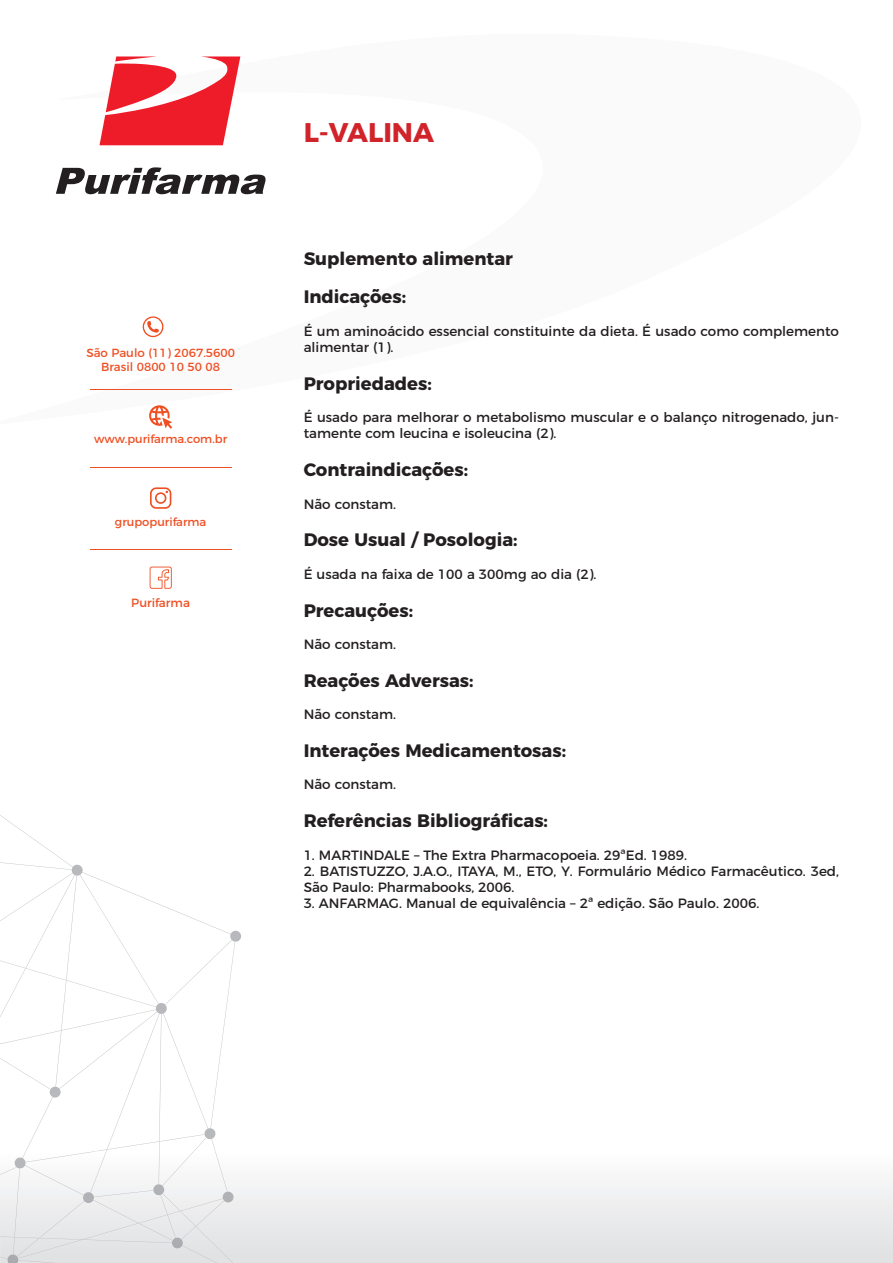
<style>
.page{position:relative;width:893px;height:1263px;background:#fff}
.page>*{position:absolute;margin:0;border:0;box-sizing:border-box;transform-origin:0 0}
.t1{font:700 27px "Montserrat";color:#d1232a}
.t2{font:700 18px/37.8px "Montserrat";color:#231f20}
.t3{font:13.5px/16.2px "Montserrat";color:#231f20}
.t4{font:12px "Montserrat";color:#ef4f23}
.t5{font:11.85px/14.4px "Montserrat";color:#ef4f23;text-align:center}
.t6{font:11.55px "Montserrat";color:#ef4f23}
</style>
<div class="page">
<img style="left:18px;top:1198px;width:144px;height:60px">
<div style="left:93px;top:1200px;width:69px;height:41px;background:#e9eaeb"></div>
<div style="left:25px;top:1168px;width:59px;height:27px;background:#f4f5f5"></div>
<img style="left:90px;top:1168px;width:16px;height:24px">
<img style="left:215px;top:1168px;width:13px;height:24px">
<img style="left:162px;top:1168px;width:32px;height:18px">
<img style="left:160px;top:1195px;width:2px;height:43px">
<img style="left:162px;top:1193px;width:71px;height:70px">
<img style="left:159px;top:1168px;width:1px;height:16px">
<img style="left:13px;top:1175px;width:7px;height:79px">
<img style="left:0;top:1168px;width:26px;height:7px">
<svg style="left:83px;top:1192px;width:11px;height:11px"></svg>
<svg style="left:223px;top:1191px;width:11px;height:11px"></svg>
<svg style="left:0;top:1254px;width:18px;height:9px"></svg>
<svg style="left:0;top:815px;width:241px;height:353px"></svg>
<svg style="left:153px;top:1184px;width:11px;height:11px"></svg>
<svg style="left:172px;top:1237px;width:11px;height:11px"></svg>
<svg style="left:150px;top:487px;width:21px;height:22px"></svg>
<svg style="left:150px;top:567px;width:22px;height:22px"></svg>
<hr style="left:90px;top:389px;width:141px;height:1px;background:#ef4f23">
<hr style="left:90px;top:467px;width:141px;height:1px;background:#ef4f23">
<hr style="left:90px;top:549px;width:141px;height:1px;background:#ef4f23">
<svg style="left:100px;top:56px;width:140px;height:89px"></svg>
<svg style="left:56px;top:167px;width:210px;height:27px"></svg>
<svg style="left:143px;top:316px;width:20px;height:21px"></svg>
<svg style="left:149px;top:405px;width:23px;height:24px"></svg>
<p class="t5" style="left:86px;top:344px;width:150px">São Paulo (11) 2067.5600<br>Brasil 0800 10 50 08</p>
<p class="t6" style="left:94px;top:430px;width:135px">www.purifarma.com.br</p>
<p class="t6" style="left:115px;top:513px;width:93px">grupopurifarma</p>
<p class="t4" style="left:131px;top:593px;width:60px">Purifarma</p>
<h1 class="t1" style="left:304px;top:110px;width:132px">L-VALINA</h1>
<h2 class="t2" style="left:304px;top:239px;width:211px">Suplemento alimentar<br>Indicações:</h2>
<p class="t3" style="left:304px;top:322px;width:537px">É um aminoácido essencial constituinte da dieta. É usado como complemento alimentar (1).</p>
<h2 class="t2" style="left:304px;top:363px;width:130px">Propriedades:</h2>
<p class="t3" style="left:304px;top:408px;width:537px">É usado para melhorar o metabolismo muscular e o balanço nitrogenado, jun&shy;tamente com leucina e isoleucina (2).</p>
<h2 class="t2" style="left:304px;top:449px;width:166px">Contraindicações:</h2>
<p class="t3" style="left:304px;top:494px;width:94px">Não constam.</p>
<h2 class="t2" style="left:304px;top:520px;width:215px">Dose Usual / Posologia:</h2>
<p class="t3" style="left:304px;top:565px;width:294px">É usada na faixa de 100 a 300mg ao dia (2).</p>
<h2 class="t2" style="left:304px;top:590px;width:111px">Precauções:</h2>
<p class="t3" style="left:304px;top:635px;width:94px">Não constam.</p>
<h2 class="t2" style="left:304px;top:660px;width:171px">Reações Adversas:</h2>
<p class="t3" style="left:304px;top:705px;width:94px">Não constam.</p>
<h2 class="t2" style="left:304px;top:730px;width:264px">Interações Medicamentosas:</h2>
<p class="t3" style="left:304px;top:775px;width:94px">Não constam.</p>
<h2 class="t2" style="left:304px;top:800px;width:246px">Referências Bibliográficas:</h2>
<p class="t3" style="left:304px;top:845px;width:385px">1. MARTINDALE – The Extra Pharmacopoeia. 29ªEd. 1989.</p>
<p class="t3" style="left:304px;top:862px;width:537px">2. BATISTUZZO, J.A.O., ITAYA, M., ETO, Y. Formulário Médico Farmacêutico. 3ed,<br>São Paulo: Pharmabooks, 2006.</p>
<p class="t3" style="left:304px;top:894px;width:457px">3. ANFARMAG. Manual de equivalência – 2ª edição. São Paulo. 2006.</p>
</div>
